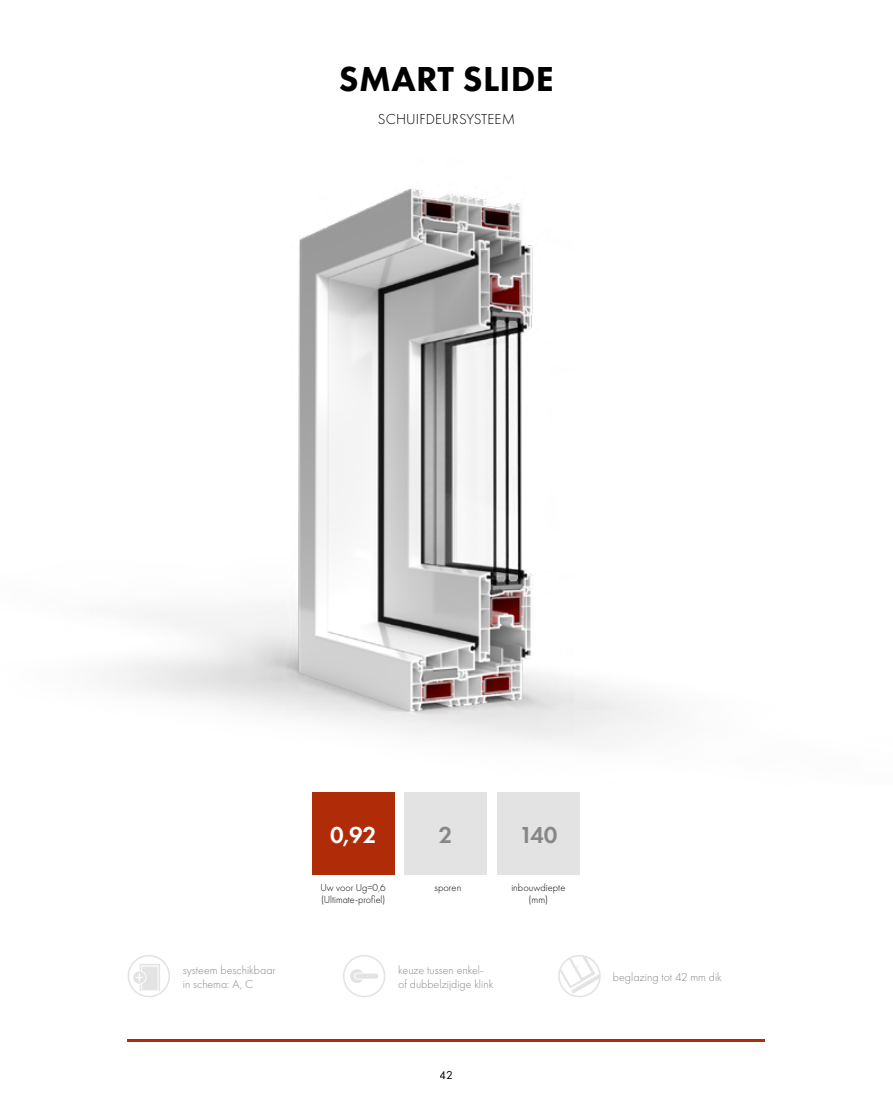
<style>
.page{position:relative;width:893px;height:1106px;background:#fff}
.page>*{position:absolute;margin:0;border:0;box-sizing:border-box;transform-origin:0 0}
.t1{font:800 36px "Futura PT";letter-spacing:.01em;color:#000}
.t2{font:600 24px "Futura PT";color:#878787}
.t3{font:600 24px "Futura PT";color:#fff}
.t4{font:300 15px "Futura PT";letter-spacing:.01em;color:#000}
.t5{font:300 12px/14.4px "Futura PT";color:#878787}
.t6{font:12px "Futura PT";color:#000}
.t7{font:300 10.5px/12px "Futura PT";color:#000;text-align:center}
</style>
<div class="page">
<img style="left:109px;top:188px;width:551px;height:556px">
<hr style="left:128px;top:1039px;width:637px;height:3px;background:#b02b08">
<svg style="left:558px;top:955px;width:43px;height:43px"></svg>
<div style="left:497px;top:792px;width:82px;height:82px;background:#e3e3e3"></div>
<div style="left:405px;top:792px;width:82px;height:82px;background:#e3e3e3"></div>
<svg style="left:343px;top:955px;width:43px;height:43px"></svg>
<div style="left:355px;top:973px;width:23px;height:5px;background:#e3e3e3;border-radius:3px"></div>
<div style="left:312px;top:792px;width:82px;height:82px;background:#b02b08"></div>
<svg style="left:127px;top:955px;width:43px;height:43px"></svg>
<h1 class="t1" style="left:339px;top:57px;width:217px">SMART SLIDE</h1>
<p class="t4" style="left:378px;top:110px;width:139px">SCHUIFDEURSYSTEEM</p>
<p class="t5" style="left:183px;top:962px;width:94px">systeem beschikbaar in schema: A, C</p>
<h2 class="t3" style="left:330px;top:819px;width:48px">0,92</h2>
<p class="t7" style="left:320px;top:881px;width:67px;text-align:left">Uw voor Ug=0,6 (Ultimate-profiel)</p>
<h2 class="t2" style="left:439px;top:819px;width:15px">2</h2>
<p class="t7" style="left:434px;top:881px;width:28px">sporen</p>
<h2 class="t2" style="left:519px;top:819px;width:39px">140</h2>
<p class="t7" style="left:511px;top:881px;width:56px">inbouwdiepte (mm)</p>
<p class="t5" style="left:398px;top:962px;width:97px">keuze tussen enkel&shy;of dubbelzijdige klink</p>
<p class="t5" style="left:613px;top:969px;width:111px">beglazing tot 42 mm dik</p>
<p class="t6" style="left:440px;top:1067px;width:15px">42</p>
</div>
